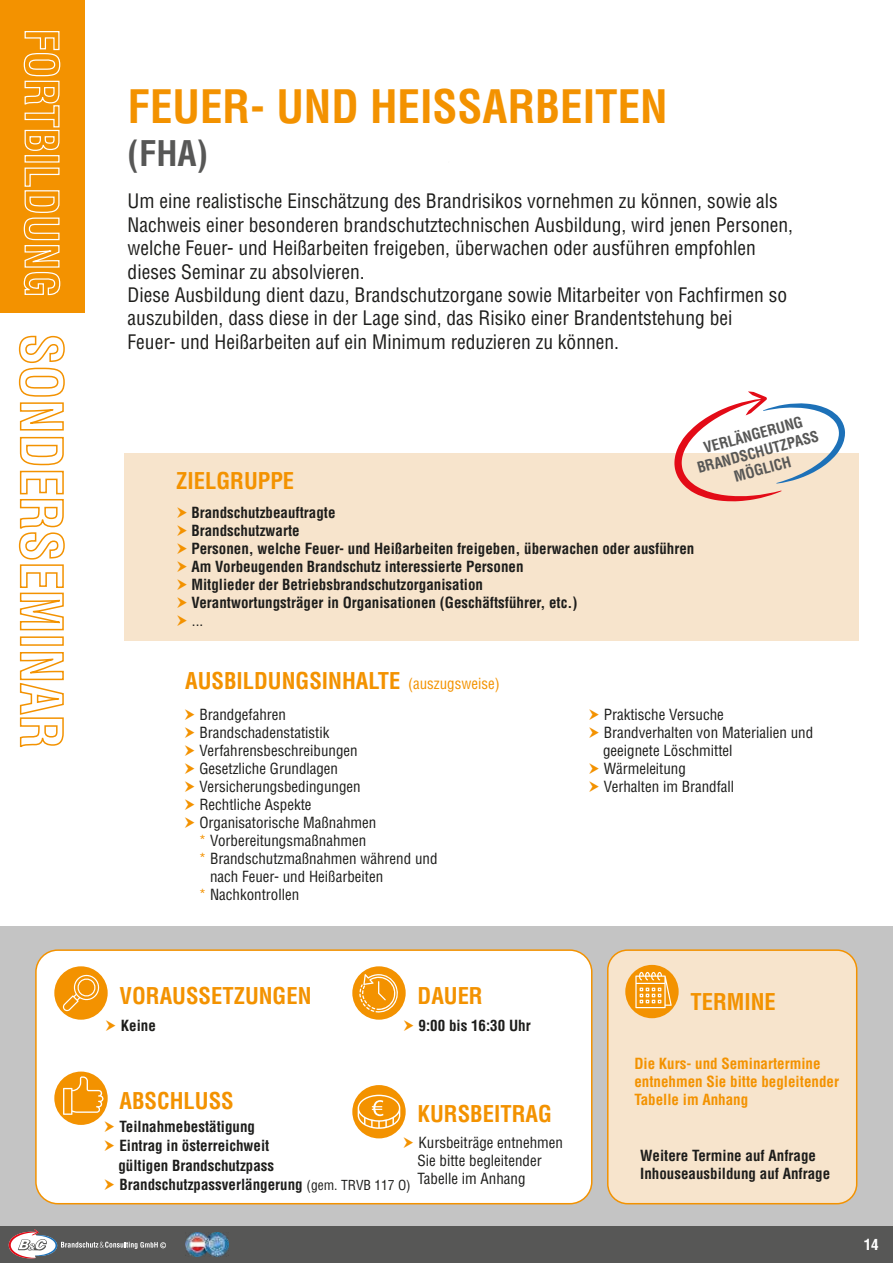
<style>
.page{position:relative;width:893px;height:1263px;background:#fff}
.page>*{position:absolute;margin:0;border:0;box-sizing:border-box;transform-origin:0 0}
.t1{font:700 condensed 45px "Helvetica LT Std";color:#f39200}
.t2{font:700 condensed 34.5px "Helvetica LT Std";color:#575756}
.t3{font:700 condensed 22.65px "Helvetica LT Std";color:#f39200}
.t4{font:condensed 19.5px/23.4px "Helvetica LT Std";color:#1d1d1b}
.t5{font:700 condensed 15px/18px "Helvetica LT Std";color:#1d1d1b}
.t6{font:condensed 15px/18px "Helvetica LT Std";color:#1d1d1b}
.t7{font:700 condensed 15px/18px "Helvetica LT Std";color:#f39200}
.t8{font:condensed 15px "Helvetica LT Std";color:#f39200}
.t9{font:700 condensed 15px "Helvetica LT Std";color:#fff}
.t10{font:700 condensed 14.85px/17.7px "Helvetica LT Std";color:#575756;text-align:center}
.s1{color:#f39200}
.s2{font-weight:400;font-size:13.5px}
</style>
<div class="page">
<div style="left:0;top:926px;width:893px;height:307px;background:#c4c4c4"></div>
<div style="left:608px;top:950px;width:249px;height:254px;background:#f7e4cc;border-radius:20px"></div>
<div style="left:607px;top:949px;width:250px;height:255px;border:2px solid #f39200;border-radius:20px"></div>
<div style="left:625px;top:965px;width:54px;height:53px;background:#f39200;border-radius:50%"></div>
<svg style="left:635px;top:972px;width:37px;height:36px"></svg>
<div style="left:36px;top:950px;width:556px;height:254px;background:#fff;border-radius:22px"></div>
<div style="left:35px;top:949px;width:557px;height:255px;border:2px solid #f39200;border-radius:22px"></div>
<div style="left:54px;top:1071px;width:54px;height:54px;background:#f39200;border-radius:50%"></div>
<svg style="left:63px;top:1076px;width:41px;height:39px"></svg>
<div style="left:352px;top:1085px;width:54px;height:53px;background:#f39200;border-radius:50%"></div>
<svg style="left:358px;top:1095px;width:42px;height:34px"></svg>
<div style="left:54px;top:966px;width:54px;height:54px;background:#f39200;border-radius:50%"></div>
<svg style="left:62px;top:974px;width:38px;height:37px"></svg>
<div style="left:352px;top:966px;width:54px;height:54px;background:#f39200;border-radius:50%"></div>
<svg style="left:359px;top:974px;width:40px;height:39px"></svg>
<div style="left:0;top:0;width:85px;height:312px;background:#f39200"></div>
<svg style="left:23px;top:31px;width:38px;height:120px"></svg>
<div style="left:25px;top:155px;width:35px;height:8px;border:1px solid #fff"></div>
<svg style="left:23px;top:167px;width:38px;height:129px"></svg>
<svg style="left:18px;top:335px;width:47px;height:296px"></svg>
<div style="left:20px;top:636px;width:44px;height:10px;border:2px solid #f39200"></div>
<svg style="left:19px;top:652px;width:45px;height:96px"></svg>
<div style="left:125px;top:453px;width:734px;height:187px;background:#f7e4cc"></div>
<svg style="left:674px;top:391px;width:171px;height:110px"></svg>
<div style="left:0;top:1227px;width:893px;height:36px;background:#575756"></div>
<svg style="left:9px;top:1229px;width:157px;height:29px"></svg>
<img style="left:186px;top:1233px;width:42px;height:23px">
<h1 class="t1" style="left:128px;top:79px;width:542px">FEUER- UND HEISSARBEITEN</h1>
<h2 class="t2" style="left:128px;top:132px;width:82px">(FHA)</h2>
<p class="t4" style="left:128px;top:189px;width:667px">Um eine realistische Einschätzung des Brandrisikos vornehmen zu können, sowie als Nachweis einer besonderen brandschutztechnischen Ausbildung, wird jenen Personen, welche Feuer- und Heißarbeiten freigeben, überwachen oder ausführen empfohlen dieses Seminar zu absolvieren.<br>Diese Ausbildung dient dazu, Brandschutzorgane sowie Mitarbeiter von Fachfirmen so auszubilden, dass diese in der Lage sind, das Risiko einer Brandentstehung bei<br>Feuer- und Heißarbeiten auf ein Minimum reduzieren zu können.</p>
<p class="t3" style="left:176px;top:467px;width:119px">ZIELGRUPPE</p>
<p class="t10" style="left:691px;top:442px;width:127px;rotate:-15deg">VERLÄNGERUNG<br>BRANDSCHUTZPASS<br>MÖGLICH</p>
<p class="t5" style="left:191px;top:504px;width:505px">Brandschutzbeauftragte<br>Brandschutzwarte<br>Personen, welche Feuer- und Heißarbeiten freigeben, überwachen oder ausführen Am Vorbeugenden Brandschutz interessierte Personen<br>Mitglieder der Betriebsbrandschutzorganisation<br>Verantwortungsträger in Organisationen (Geschäftsführer, etc.)</p>
<p class="t6" style="left:192px;top:612px;width:13px">...</p>
<p class="t3" style="left:185px;top:666px;width:217px">AUSBILDUNGSINHALTE</p>
<p class="t6" style="left:199px;top:706px;width:88px">Brandgefahren</p>
<p class="t6" style="left:199px;top:724px;width:131px">Brandschadenstatistik</p>
<p class="t6" style="left:199px;top:742px;width:160px">Verfahrensbeschreibungen</p>
<p class="t6" style="left:199px;top:760px;width:140px">Gesetzliche Grundlagen</p>
<p class="t6" style="left:199px;top:778px;width:163px">Versicherungsbedingungen</p>
<p class="t6" style="left:199px;top:796px;width:114px">Rechtliche Aspekte</p>
<p class="t6" style="left:199px;top:814px;width:179px">Organisatorische Maßnahmen</p>
<p class="t6" style="left:199px;top:832px;width:169px"><span class="s1">*</span> Vorbereitungsmaßnahmen</p>
<p class="t6" style="left:199px;top:850px;width:240px"><span class="s1">*</span> Brandschutzmaßnahmen während und</p>
<p class="t6" style="left:210px;top:868px;width:175px">nach Feuer- und Heißarbeiten</p>
<p class="t6" style="left:199px;top:886px;width:102px"><span class="s1">*</span> Nachkontrollen</p>
<p class="t8" style="left:408px;top:674px;width:93px">(auszugsweise)</p>
<p class="t6" style="left:603px;top:706px;width:212px">Praktische Versuche<br>Brandverhalten von Materialien und geeignete Löschmittel<br>Wärmeleitung<br>Verhalten im Brandfall</p>
<p class="t3" style="left:120px;top:981px;width:193px">VORAUSSETZUNGEN</p>
<p class="t5" style="left:121px;top:1016px;width:37px">Keine</p>
<p class="t3" style="left:418px;top:981px;width:67px">DAUER</p>
<p class="t5" style="left:419px;top:1016px;width:114px">9:00 bis 16:30 Uhr</p>
<p class="t3" style="left:120px;top:1086px;width:116px">ABSCHLUSS</p>
<p class="t5" style="left:118px;top:1116px;width:294px;line-height:19.5px">Teilnahmebestätigung<br>Eintrag in österreichweit<br>gültigen Brandschutzpass<br>Brandschutzpassverlängerung <span class="s2">(gem. TRVB 117 O)</span></p>
<p class="t3" style="left:418px;top:1100px;width:136px">KURSBEITRAG</p>
<p class="t6" style="left:418px;top:1133px;width:147px">Kursbeiträge entnehmen<br>Sie bitte begleitender<br>Tabelle im Anhang</p>
<p class="t3" style="left:690px;top:987px;width:87px">TERMINE</p>
<p class="t7" style="left:634px;top:1054px;width:206px">Die Kurs- und Seminartermine entnehmen Sie bitte begleitender<br>Tabelle im Anhang</p>
<p class="t5" style="left:640px;top:1146px;width:192px">Weitere Termine auf Anfrage<br>Inhouseausbildung auf Anfrage</p>
<p class="t9" style="left:864px;top:1235px;width:17px">1 48</p>
</div>
